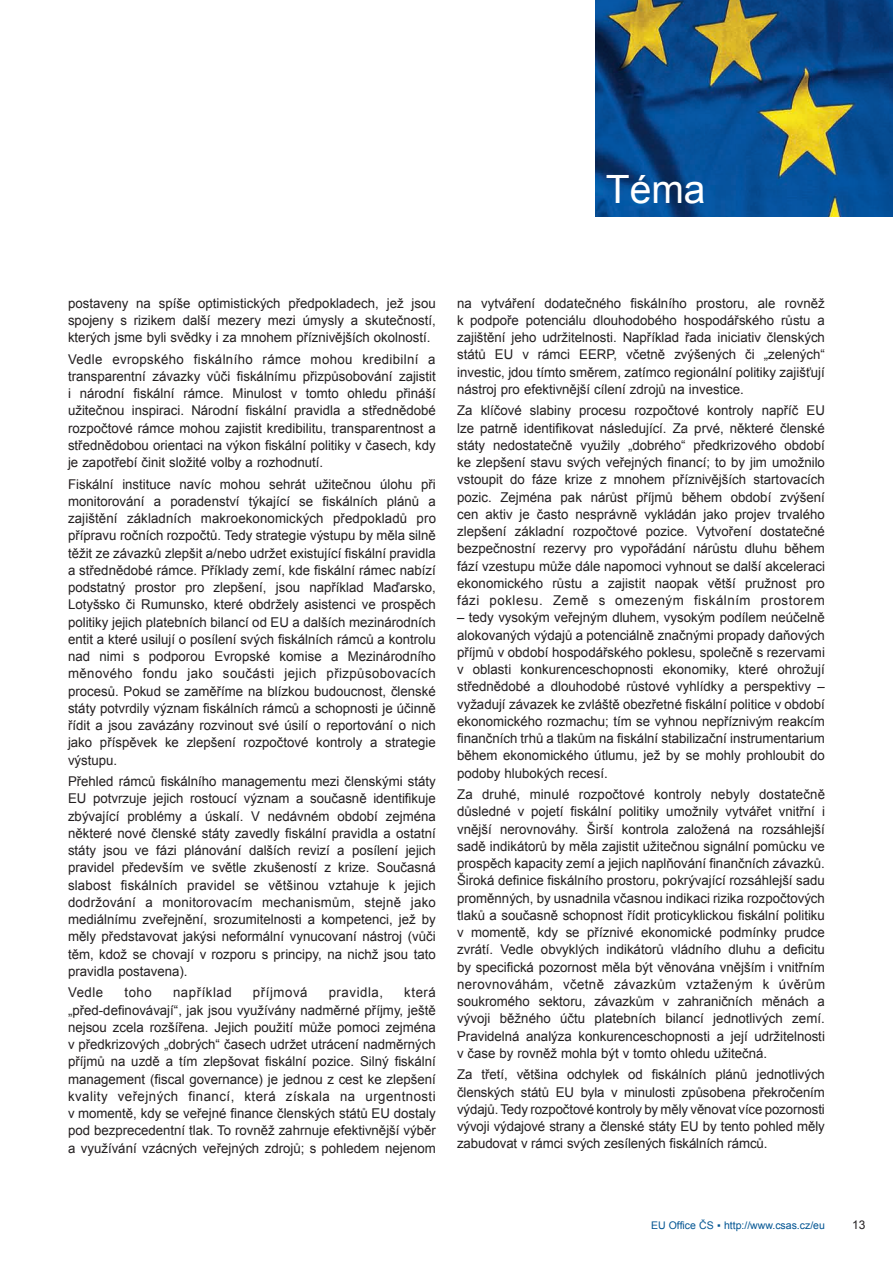
<style>
.page{position:relative;width:893px;height:1263px;background:#fff}
.page>*{position:absolute;margin:0;border:0;box-sizing:border-box;transform-origin:0 0}
.t1{font:39px "Arial";color:#fff}
.t2{font:13.5px/17.2px "Arial";color:#231f20;text-align:justify}
.t3{font:13.5px "Arial";letter-spacing:.04em;color:#231f20}
.t4{font:12px "Arial";color:#231f20}
.t5{font:10.5px "Arial";color:#005492}
</style>
<div class="page">
<img style="left:595px;top:0;width:298px;height:217px">
<h1 class="t1" style="left:606px;top:163px;width:101px">Téma</h1>
<p class="t2" style="left:68px;top:294px;width:369px">postaveny na spíše optimistických předpokladech, jež jsou spojeny s rizikem další mezery mezi úmysly a skutečností, kterých jsme byli svědky i za mnohem příznivějších okolností.</p>
<p class="t2" style="left:68px;top:350px;width:369px">Vedle evropského fiskálního rámce mohou kredibilní a transparentní závazky vůči fiskálnímu přizpůsobování zajistit i národní fiskální rámce. Minulost v tomto ohledu přináší užitečnou inspiraci. Národní fiskální pravidla a střednědobé rozpočtové rámce mohou zajistit kredibilitu, transparentnost a střednědobou orientaci na výkon fiskální politiky v časech, kdy je zapotřebí činit složité volby a rozhodnutí.</p>
<p class="t2" style="left:68px;top:475px;width:369px">Fiskální instituce navíc mohou sehrát užitečnou úlohu při monitorování a poradenství týkající se fiskálních plánů a zajištění základních makroekonomických předpokladů pro přípravu ročních rozpočtů. Tedy strategie výstupu by měla silně těžit ze závazků zlepšit a/nebo udržet existující fiskální pravidla a střednědobé rámce. Příklady zemí, kde fiskální rámec nabízí podstatný prostor pro zlepšení, jsou například Maďarsko, Lotyšsko či Rumunsko, které obdržely asistenci ve prospěch politiky jejich platebních bilancí od EU a dalších mezinárodních entit a které usilují o posílení svých fiskálních rámců a kontrolu nad nimi s podporou Evropské komise a Mezinárodního měnového fondu jako součásti jejich přizpůsobovacích procesů. Pokud se zaměříme na blízkou budoucnost, členské státy potvrdily význam fiskálních rámců a schopnosti je účinně řídit a jsou zavázány rozvinout své úsilí o reportování o nich jako příspěvek ke zlepšení rozpočtové kontroly a strategie výstupu.</p>
<p class="t2" style="left:68px;top:773px;width:369px">Přehled rámců fiskálního managementu mezi členskými státy EU potvrzuje jejich rostoucí význam a současně identifikuje zbývající problémy a úskalí. V nedávném období zejména některé nové členské státy zavedly fiskální pravidla a ostatní státy jsou ve fázi plánování dalších revizí a posílení jejich pravidel především ve světle zkušeností z krize. Současná slabost fiskálních pravidel se většinou vztahuje k jejich dodržování a monitorovacím mechanismům, stejně jako mediálnímu zveřejnění, srozumitelnosti a kompetenci, jež by měly představovat jakýsi neformální vynucovaní nástroj (vůči těm, kdož se chovají v rozporu s principy, na nichž jsou tato pravidla postavena).</p>
<p class="t2" style="left:68px;top:984px;width:37px">Vedle</p>
<p class="t2" style="left:124px;top:984px;width:29px">toho</p>
<p class="t3" style="left:173px;top:984px;width:60px">například</p>
<p class="t3" style="left:253px;top:984px;width:56px">příjmová</p>
<p class="t3" style="left:329px;top:984px;width:56px">pravidla,</p>
<p class="t2" style="left:68px;top:984px;width:369px;text-indent:336px">která „před-definovávají“, jak jsou využívány nadměrné příjmy, ještě nejsou zcela rozšířena. Jejich použití může pomoci zejména v předkrizových „dobrých“ časech udržet utrácení nadměrných příjmů na uzdě a tím zlepšovat fiskální pozice. Silný fiskální management (fiscal governance) je jednou z cest ke zlepšení kvality veřejných financí, která získala na urgentnosti v momentě, kdy se veřejné finance členských států EU dostaly pod bezprecedentní tlak. To rovněž zahrnuje efektivnější výběr a využívání vzácných veřejných zdrojů; s pohledem nejenom</p>
<p class="t2" style="left:457px;top:294px;width:369px">na vytváření dodatečného fiskálního prostoru, ale rovněž k podpoře potenciálu dlouhodobého hospodářského růstu a zajištění jeho udržitelnosti. Například řada iniciativ členských států EU v rámci EERP, včetně zvýšených či „zelených“ investic, jdou tímto směrem, zatímco regionální politiky zajišťují nástroj pro efektivnější cílení zdrojů na investice.</p>
<p class="t2" style="left:457px;top:402px;width:369px">Za klíčové slabiny procesu rozpočtové kontroly napříč EU lze patrně identifikovat následující. Za prvé, některé členské státy nedostatečně využily „dobrého“ předkrizového období ke zlepšení stavu svých veřejných financí; to by jim umožnilo vstoupit do fáze krize z mnohem příznivějších startovacích pozic. Zejména pak nárůst příjmů během období zvýšení cen aktiv je často nesprávně vykládán jako projev trvalého zlepšení základní rozpočtové pozice. Vytvoření dostatečné bezpečnostní rezervy pro vypořádání nárůstu dluhu během fází vzestupu může dále napomoci vyhnout se další akceleraci ekonomického růstu a zajistit naopak větší pružnost pro fázi poklesu. Země s omezeným fiskálním prostorem</p>
<p class="t2" style="left:457px;top:609px;width:369px">– tedy vysokým veřejným dluhem, vysokým podílem neúčelně alokovaných výdajů a potenciálně značnými propady daňových příjmů v období hospodářského poklesu, společně s rezervami v oblasti konkurenceschopnosti ekonomiky, které ohrožují střednědobé a dlouhodobé růstové vyhlídky a perspektivy – vyžadují závazek ke zvláště obezřetné fiskální politice v období ekonomického rozmachu; tím se vyhnou nepříznivým reakcím finančních trhů a tlakům na fiskální stabilizační instrumentarium během ekonomického útlumu, jež by se mohly prohloubit do podoby hlubokých recesí.</p>
<p class="t2" style="left:457px;top:786px;width:369px">Za druhé, minulé rozpočtové kontroly nebyly dostatečně důsledné v pojetí fiskální politiky umožnily vytvářet vnitřní i vnější nerovnováhy. Širší kontrola založená na rozsáhlejší sadě indikátorů by měla zajistit užitečnou signální pomůcku ve prospěch kapacity zemí a jejich naplňování finančních závazků.<br>Široká definice fiskálního prostoru, pokrývající rozsáhlejší sadu proměnných, by usnadnila včasnou indikaci rizika rozpočtových tlaků a současně schopnost řídit proticyklickou fiskální politiku v momentě, kdy se příznivé ekonomické podmínky prudce zvrátí. Vedle obvyklých indikátorů vládního dluhu a deficitu by specifická pozornost měla být věnována vnějším i vnitřním nerovnováhám, včetně závazkům vztaženým k úvěrům soukromého sektoru, závazkům v zahraničních měnách a vývoji běžného účtu platebních bilancí jednotlivých zemí.<br>Pravidelná analýza konkurenceschopnosti a její udržitelnosti v čase by rovněž mohla být v tomto ohledu užitečná.</p>
<p class="t2" style="left:457px;top:1066px;width:369px">Za třetí, většina odchylek od fiskálních plánů jednotlivých členských států EU byla v minulosti způsobena překročením výdajů. Tedy rozpočtové kontroly by měly věnovat více pozornosti vývoji výdajové strany a členské státy EU by tento pohled měly zabudovat v rámci svých zesílených fiskálních rámců.</p>
<p class="t5" style="left:651px;top:1218px;width:175px">EU Office ČS ▪ http://www.csas.cz/eu</p>
<p class="t4" style="left:852px;top:1217px;width:15px">13</p>
</div>
